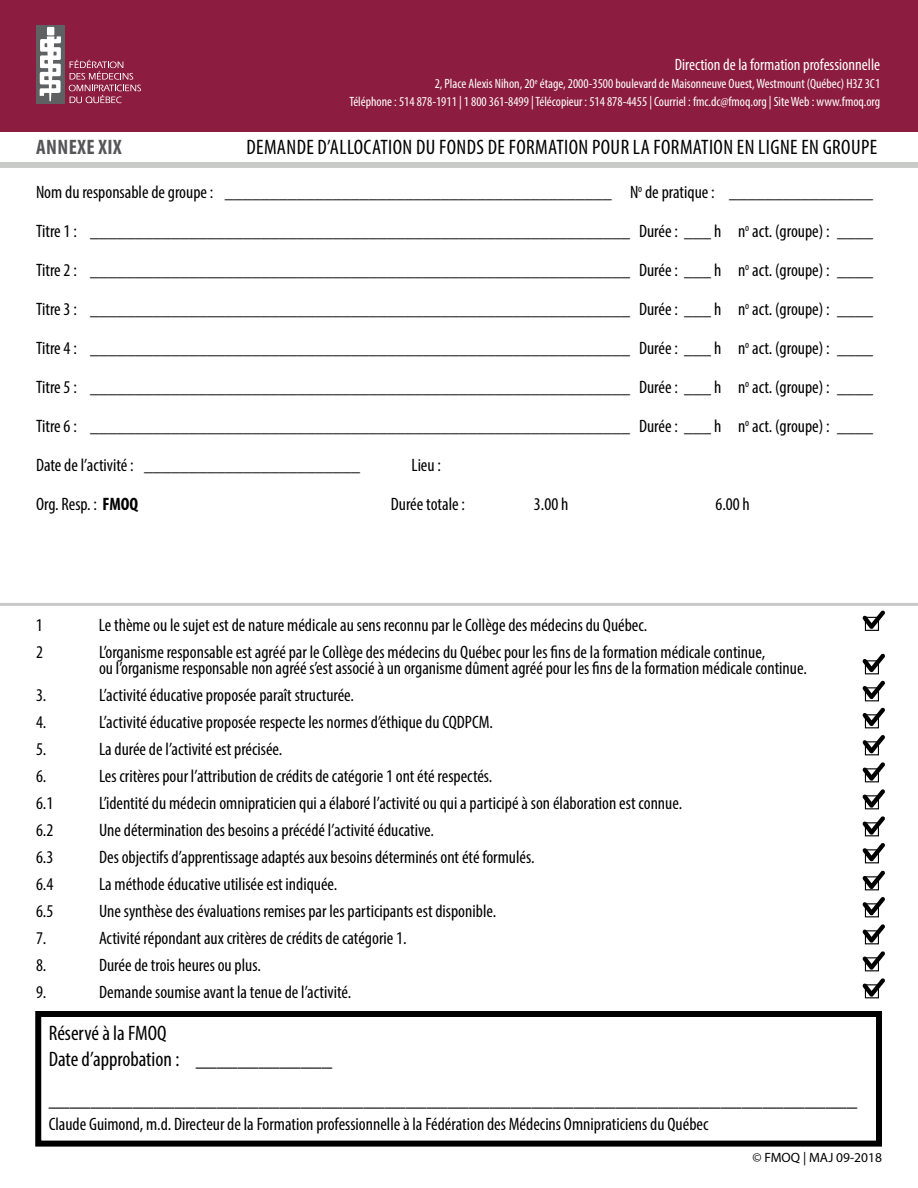
<style>
.page{position:relative;width:918px;height:1188px;background:#fff}
.page>*{position:absolute;margin:0;border:0;box-sizing:border-box;transform-origin:0 0}
.t1{font:condensed 21px "Myriad Pro";letter-spacing:.02em;color:#000}
.t2{font:condensed 21px/25.5px "Myriad Pro";color:#000}
.t3{font:700 condensed 21px "Myriad Pro";letter-spacing:.02em;color:#565659}
.t4{font:condensed 18px/39px "Myriad Pro";color:#000;text-align:justify}
.t5{font:condensed 16.5px "Myriad Pro";color:#fff}
.t6{font:condensed 13.5px/18px "Myriad Pro";color:#fff;text-align:right}
.t7{font:13.5px "Myriad Pro";color:#000}
.s1{font-weight:700}
</style>
<div class="page">
<div style="left:0;top:0;width:918px;height:132px;background:#8c1c40"></div>
<div style="left:36px;top:25px;width:29px;height:78px;background:#5f6062"></div>
<svg style="left:39px;top:36px;width:22px;height:65px"></svg>
<div style="left:47px;top:27px;width:7px;height:8px;background:#fff"></div>
<svg style="left:69px;top:60px;width:72px;height:43px"></svg>
<hr style="left:0;top:603px;width:918px;height:3px;background:#c9cbc9">
<div style="left:0;top:162px;width:918px;height:6px;background:#c9cbc9"></div>
<div style="left:865px;top:617px;width:14px;height:14px;border:1px solid #000"></div>
<div style="left:865px;top:660px;width:14px;height:14px;border:1px solid #000"></div>
<div style="left:865px;top:687px;width:14px;height:14px;border:1px solid #000"></div>
<div style="left:865px;top:714px;width:14px;height:14px;border:1px solid #000"></div>
<div style="left:865px;top:741px;width:14px;height:14px;border:1px solid #000"></div>
<div style="left:865px;top:768px;width:14px;height:14px;border:1px solid #000"></div>
<div style="left:865px;top:795px;width:14px;height:14px;border:1px solid #000"></div>
<div style="left:865px;top:822px;width:14px;height:14px;border:1px solid #000"></div>
<div style="left:865px;top:849px;width:14px;height:14px;border:1px solid #000"></div>
<div style="left:865px;top:876px;width:14px;height:14px;border:1px solid #000"></div>
<div style="left:865px;top:903px;width:14px;height:14px;border:1px solid #000"></div>
<div style="left:865px;top:930px;width:14px;height:14px;border:1px solid #000"></div>
<div style="left:865px;top:957px;width:14px;height:14px;border:1px solid #000"></div>
<div style="left:865px;top:984px;width:14px;height:14px;border:1px solid #000"></div>
<div style="left:35px;top:1011px;width:847px;height:136px;border:6px solid #000"></div>
<svg style="left:863px;top:611px;width:22px;height:18px"></svg>
<svg style="left:863px;top:654px;width:22px;height:18px"></svg>
<svg style="left:863px;top:681px;width:22px;height:18px"></svg>
<svg style="left:863px;top:708px;width:22px;height:18px"></svg>
<svg style="left:863px;top:735px;width:22px;height:18px"></svg>
<svg style="left:863px;top:762px;width:22px;height:19px"></svg>
<svg style="left:863px;top:789px;width:22px;height:19px"></svg>
<svg style="left:863px;top:816px;width:22px;height:19px"></svg>
<svg style="left:863px;top:843px;width:22px;height:18px"></svg>
<svg style="left:863px;top:871px;width:22px;height:18px"></svg>
<svg style="left:863px;top:897px;width:22px;height:18px"></svg>
<svg style="left:863px;top:924px;width:22px;height:19px"></svg>
<svg style="left:863px;top:951px;width:22px;height:19px"></svg>
<svg style="left:863px;top:978px;width:22px;height:19px"></svg>
<p class="t5" style="left:675px;top:55px;width:207px">Direction de la formation professionnelle</p>
<p class="t6" style="left:349px;top:75px;width:532px">2, Place Alexis Nihon, 20<sup>e</sup> étage, 2000-3500 boulevard de Maisonneuve Ouest, Westmount (Québec) H3Z 3C1<br>Téléphone : 514 878-1911 | 1 800 361-8499 | Télécopieur : 514 878-4455 | Courriel : fmc.dc@fmoq.org | Site Web : www.fmoq.org</p>
<p class="t3" style="left:36px;top:134px;width:87px">ANNEXE XIX</p>
<p class="t1" style="left:247px;top:135px;width:632px">DEMANDE D’ALLOCATION DU FONDS DE FORMATION POUR LA FORMATION EN LIGNE EN GROUPE</p>
<p class="t4" style="left:36px;top:172px;width:839px">Nom du responsable de groupe : ___________________________________________ N<sup>o</sup> de pratique : ________________ Titre 1 : ____________________________________________________________ Durée : ___ h n<sup>o</sup> act. (groupe) : ____ Titre 2 : ____________________________________________________________ Durée : ___ h n<sup>o</sup> act. (groupe) : ____ Titre 3 : ____________________________________________________________ Durée : ___ h n<sup>o</sup> act. (groupe) : ____ Titre 4 : ____________________________________________________________ Durée : ___ h n<sup>o</sup> act. (groupe) : ____ Titre 5 : ____________________________________________________________ Durée : ___ h n<sup>o</sup> act. (groupe) : ____ Titre 6 : ____________________________________________________________ Durée : ___ h n<sup>o</sup> act. (groupe) : ____ Date de l’activité : ________________________</p>
<p class="t4" style="left:411px;top:445px;width:31px">Lieu :</p>
<p class="t4" style="left:36px;top:484px;width:104px">Org. Resp. : <span class="s1">FMOQ</span></p>
<p class="t4" style="left:391px;top:484px;width:76px">Durée totale :</p>
<p class="t4" style="left:534px;top:484px;width:36px">3.00 h</p>
<p class="t4" style="left:715px;top:484px;width:36px">6.00 h</p>
<p class="t4" style="left:36px;top:605px;width:8px">1</p>
<p class="t4" style="left:99px;top:605px;width:550px">Le thème ou le sujet est de nature médicale au sens reconnu par le Collège des médecins du Québec.</p>
<p class="t4" style="left:36px;top:632px;width:8px">2</p>
<p class="t4" style="left:99px;top:643px;width:709px;line-height:16.5px">L’organisme responsable est agréé par le Collège des médecins du Québec pour les fins de la formation médicale continue,<br>ou l’organisme responsable non agréé s’est associé à un organisme dûment agréé pour les fins de la formation médicale continue.</p>
<p class="t4" style="left:36px;top:676px;width:12px">3.</p>
<p class="t4" style="left:99px;top:676px;width:257px">L’activité éducative proposée paraît structurée.</p>
<p class="t4" style="left:36px;top:703px;width:12px">4.</p>
<p class="t4" style="left:99px;top:703px;width:396px">L’activité éducative proposée respecte les normes d’éthique du CQDPCM.</p>
<p class="t4" style="left:36px;top:730px;width:12px">5.</p>
<p class="t4" style="left:99px;top:730px;width:185px">La durée de l’activité est précisée.</p>
<p class="t4" style="left:36px;top:757px;width:12px">6.</p>
<p class="t4" style="left:99px;top:757px;width:395px">Les critères pour l’attribution de crédits de catégorie 1 ont été respectés.</p>
<p class="t4" style="left:36px;top:784px;width:19px">6.1</p>
<p class="t4" style="left:99px;top:784px;width:585px">L’identité du médecin omnipraticien qui a élaboré l’activité ou qui a participé à son élaboration est connue.</p>
<p class="t4" style="left:36px;top:811px;width:19px">6.2</p>
<p class="t4" style="left:99px;top:811px;width:337px">Une détermination des besoins a précédé l’activité éducative.</p>
<p class="t4" style="left:36px;top:838px;width:19px">6.3</p>
<p class="t4" style="left:99px;top:838px;width:437px">Des objectifs d’apprentissage adaptés aux besoins déterminés ont été formulés.</p>
<p class="t4" style="left:36px;top:865px;width:19px">6.4</p>
<p class="t4" style="left:99px;top:865px;width:240px">La méthode éducative utilisée est indiquée.</p>
<p class="t4" style="left:36px;top:892px;width:19px">6.5</p>
<p class="t4" style="left:99px;top:892px;width:399px">Une synthèse des évaluations remises par les participants est disponible.</p>
<p class="t4" style="left:36px;top:919px;width:12px">7.</p>
<p class="t4" style="left:99px;top:919px;width:309px">Activité répondant aux critères de crédits de catégorie 1.</p>
<p class="t4" style="left:36px;top:946px;width:12px">8.</p>
<p class="t4" style="left:99px;top:946px;width:163px">Durée de trois heures ou plus.</p>
<p class="t4" style="left:36px;top:973px;width:12px">9.</p>
<p class="t4" style="left:99px;top:973px;width:254px">Demande soumise avant la tenue de l’activité.</p>
<p class="t2" style="left:49px;top:1020px;width:285px">Réservé à la FMOQ<br>Date d’approbation : _____________</p>
<p class="t1" style="left:49px;top:1087px;width:810px">_____________________________________________________________________________</p>
<p class="t4" style="left:49px;top:1105px;width:661px">Claude Guimond, m.d. Directeur de la Formation professionnelle à la Fédération des Médecins Omnipraticiens du Québec</p>
<p class="t7" style="left:752px;top:1149px;width:131px">© FMOQ | MAJ 09-2018</p>
</div>
